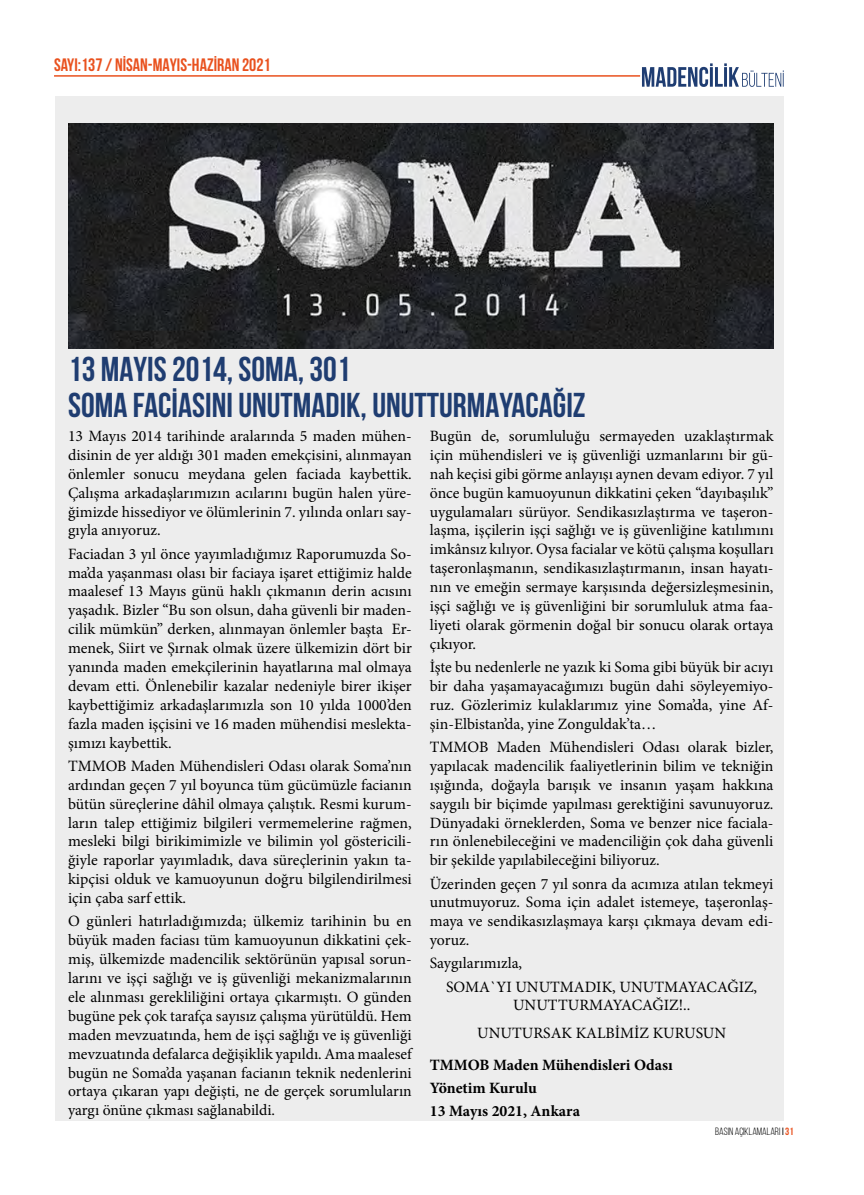
<style>
.page{position:relative;width:864px;height:1195px;background:#fff}
.page>*{position:absolute;margin:0;border:0;box-sizing:border-box;transform-origin:0 0}
.t1{font:700 34.5px/36px "Bebas Neue";color:#1f3d71}
.t2{font:700 18px "Bebas Neue";color:#e9511e}
.t3{font:15.75px/18.9px "Minion Pro";color:#000;text-align:justify}
.t4{font:700 15.75px/23.2px "Minion Pro";color:#000}
.t5{font:10.5px "Bebas Neue";color:#000}
.s1{font-style:inherit}
.s2{font-weight:700;color:#e9511e}
</style>
<div class="page">
<svg style="left:642px;top:63px;width:141px;height:24px"></svg>
<hr style="left:54px;top:75px;width:585px;height:2px;background:#e9511e">
<div style="left:55px;top:96px;width:728px;height:1025px;background:#ededed"></div>
<img style="left:68px;top:123px;width:705px;height:226px">
<p class="t2" style="left:54px;top:55px;width:218px">sayı:137 / NİSAN-MAYIS-HAZİRAN 2021</p>
<h1 class="t1" style="left:68px;top:351px;width:519px">13 MAYIS 2014, SOMA, 301<br>SOMA FACİASINI UNUTMADIK, UNUTTURMAYACAĞIZ</h1>
<p class="t3" style="left:68px;top:426px;width:345px">13 Mayıs 2014 tarihinde aralarında 5 maden mühen&shy;disinin de yer aldığı 301 maden emekçisini, alınmayan önlemler sonucu meydana gelen faciada kaybettik.<br>Çalışma arkadaşlarımızın acılarını bugün halen yüre&shy;ğimizde hissediyor ve ölümlerinin 7. yılında onları say&shy;gıyla anıyoruz.</p>
<p class="t3" style="left:68px;top:544px;width:345px">Faciadan 3 yıl önce yayımladığımız Raporumuzda So&shy;ma’da yaşanması olası bir faciaya işaret ettiğimiz halde maalesef 13 Mayıs günü haklı çıkmanın derin acısını yaşadık. Bizler “Bu son olsun, daha güvenli bir maden&shy;cilik mümkün” derken, alınmayan önlemler başta Er&shy;menek, Siirt ve Şırnak olmak üzere ülkemizin dört bir yanında maden emekçilerinin hayatlarına mal olmaya devam etti. Önlenebilir kazalar nedeniyle birer ikişer kaybettiğimiz arkadaşlarımızla son 10 yılda 1000’den fazla maden işçisini ve 16 maden mühendisi meslekta&shy;şımızı kaybettik.</p>
<p class="t3" style="left:68px;top:756px;width:345px">TMMOB Maden Mühendisleri Odası olarak Soma’nın ardından geçen 7 yıl boyunca tüm gücümüzle facianın bütün süreçlerine dâhil olmaya çalıştık. Resmi kurum&shy;ların talep ettiğimiz bilgileri vermemelerine rağmen, mesleki bilgi birikimimizle ve bilimin yol göstericili&shy;ğiyle raporlar yayımladık, dava süreçlerinin yakın ta&shy;kipçisi olduk ve kamuoyunun doğru bilgilendirilmesi için çaba sarf ettik.</p>
<p class="t3" style="left:68px;top:912px;width:345px">O günleri hatırladığımızda; ülkemiz tarihinin bu en büyük maden faciası tüm kamuoyunun dikkatini çek&shy;miş, ülkemizde madencilik sektörünün yapısal sorun&shy;larını ve işçi sağlığı ve iş güvenliği mekanizmalarının ele alınması gerekliliğini ortaya çıkarmıştı. O günden bugüne pek çok tarafça sayısız çalışma yürütüldü. Hem maden mevzuatında, hem de işçi sağlığı ve iş güvenliği mevzuatında defalarca değişiklik yapıldı. Ama maalesef bugün ne Soma’da yaşanan facianın teknik nedenlerini ortaya çıkaran yapı değişti, ne de gerçek sorumluların yargı önüne çıkması sağlanabildi.</p>
<p class="t3" style="left:429px;top:426px;width:345px">Bugün de, sorumluluğu sermayeden uzaklaştırmak için mühendisleri ve iş güvenliği uzmanlarını bir gü&shy;nah keçisi gibi görme anlayışı aynen devam ediyor. 7 yıl önce bugün kamuoyunun dikkatini çeken “dayıbaşılık” uygulamaları sürüyor. Sendikasızlaştırma ve taşeron&shy;laşma, işçilerin işçi sağlığı ve iş güvenliğine katılımını imkânsız kılıyor. Oysa facialar ve kötü çalışma koşulları taşeronlaşmanın, sendikasızlaştırmanın, insan hayatı&shy;nın ve emeğin sermaye karşısında değersizleşmesinin, işçi sağlığı ve iş güvenliğini bir sorumluluk atma faa&shy;liyeti olarak görmenin doğal bir sonucu olarak ortaya çıkıyor.</p>
<p class="t3" style="left:429px;top:658px;width:345px">İşte bu nedenlerle ne yazık ki Soma gibi büyük bir acıyı bir daha yaşamayacağımızı bugün dahi söyleyemiyo&shy;ruz. Gözlerimiz kulaklarımız yine Soma’da, yine Af&shy;şin-Elbistan’da, yine Zonguldak’ta…</p>
<p class="t3" style="left:429px;top:737px;width:345px">TMMOB Maden Mühendisleri Odası olarak bizler, yapılacak madencilik faaliyetlerinin bilim ve tekniğin ışığında, doğayla barışık ve insanın yaşam hakkına saygılı bir biçimde yapılması gerektiğini savunuyoruz.<br>Dünyadaki örneklerden, Soma ve benzer nice faciala&shy;rın önlenebileceğini ve madenciliğin çok daha güvenli bir şekilde yapılabileceğini biliyoruz.</p>
<p class="t3" style="left:429px;top:874px;width:345px">Üzerinden geçen 7 yıl sonra da acımıza atılan tekmeyi unutmuyoruz. Soma için adalet istemeye, taşeronlaş&shy;maya ve sendikasızlaşmaya karşı çıkmaya devam edi&shy;yoruz.</p>
<p class="t3" style="left:446px;top:952px;width:312px;line-height:23.1px;text-indent:-16px">Saygılarımızla,<br>SOMA`YI UNUTMADIK, UNUTMAYACAĞIZ,</p>
<p class="t3" style="left:477px;top:992px;width:250px;line-height:27.5px;text-align:center">UNUTTURMAYACAĞIZ!..<br>UNUTURSAK KALBİMİZ KURUSUN</p>
<p class="t4" style="left:429px;top:1053px;width:244px">TMMOB Maden Mühendisleri Odası<br>Yönetim Kurulu<br>13 Mayıs 2021, Ankara</p>
<p class="t5" style="left:715px;top:1126px;width:80px">BASIN AÇIKLAMALARI <span class="s1">I</span><span class="s2">31</span></p>
</div>
